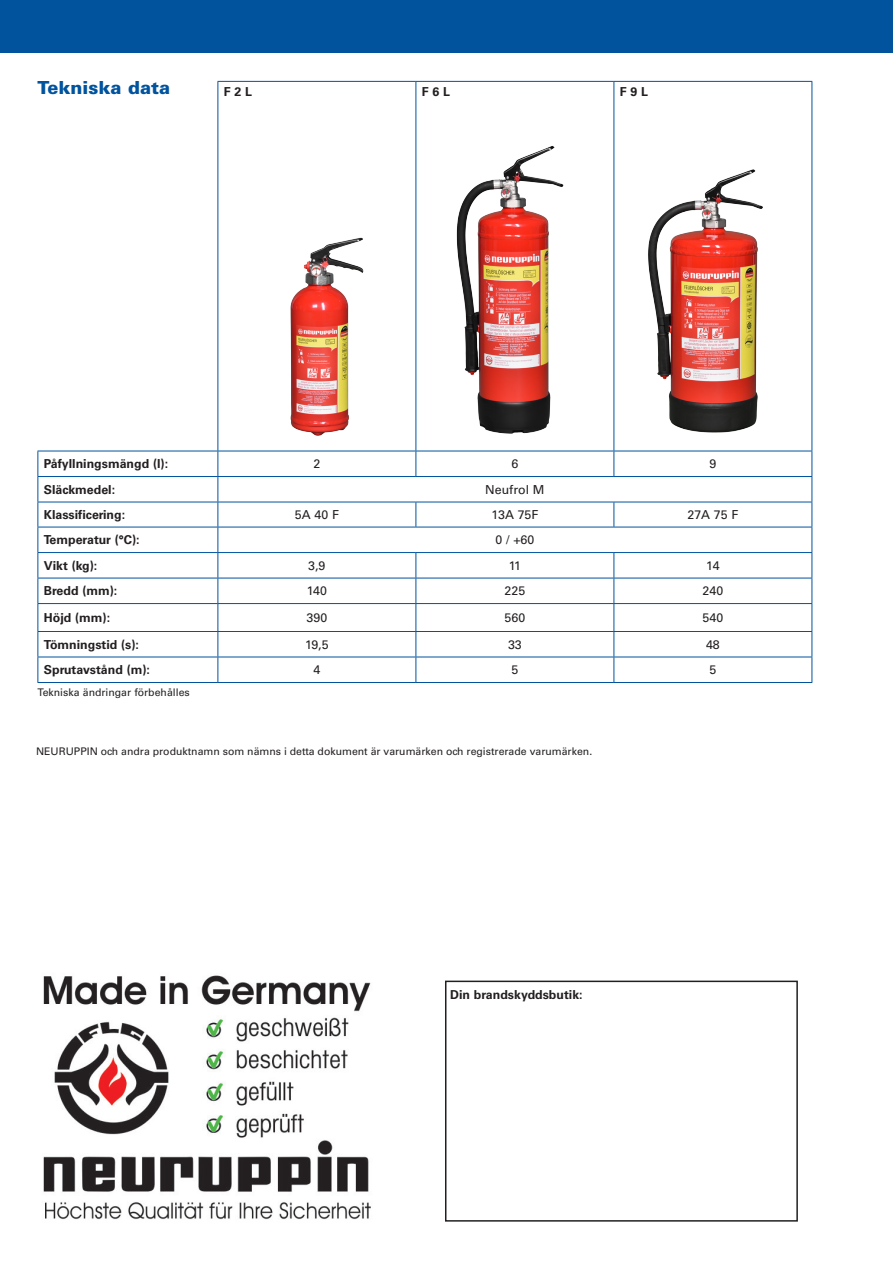
<style>
.page{position:relative;width:893px;height:1263px;background:#fff}
.page>*{position:absolute;margin:0;border:0;box-sizing:border-box;transform-origin:0 0}
._03_12_pt_Blue_Heade{font:900 18px "Univers LT Std";color:#01539e}
._06_Text_8_25{font:700 12.3px "Univers LT Std";color:#231f20}
._06_Text_8_25-2{font:12.3px "Univers LT Std";color:#231f20}
._04_Bold_Subhead{font:700 12.3px "Univers LT Std";color:#231f20}
._16_Note_7_pt__type{font:10.5px "Univers LT Std";color:#231f20}
._04_Bold_Subhead-2{font:10.5px "Univers LT Std";color:#231f20}
</style>
<div class="page">
<div style="left:0;top:0;width:893px;height:52px;background:#01539e"></div>
<div style="left:445px;top:980px;width:353px;height:241px;border:2px solid #231f20"></div>
<img style="left:43px;top:975px;width:328px;height:245px">
<hr style="left:218px;top:82px;width:1px;height:369px;background:#01539e">
<hr style="left:218px;top:81px;width:198px;height:1px;background:#01539e">
<hr style="left:416px;top:81px;width:198px;height:1px;background:#01539e">
<hr style="left:614px;top:81px;width:198px;height:1px;background:#01539e">
<hr style="left:416px;top:82px;width:1px;height:369px;background:#01539e">
<hr style="left:614px;top:82px;width:1px;height:369px;background:#01539e">
<hr style="left:812px;top:82px;width:1px;height:369px;background:#01539e">
<hr style="left:38px;top:451px;width:180px;height:1px;background:#01539e">
<hr style="left:38px;top:476px;width:180px;height:1px;background:#01539e">
<hr style="left:218px;top:451px;width:198px;height:1px;background:#01539e">
<hr style="left:416px;top:451px;width:198px;height:1px;background:#01539e">
<hr style="left:614px;top:451px;width:198px;height:1px;background:#01539e">
<hr style="left:218px;top:476px;width:198px;height:1px;background:#01539e">
<hr style="left:416px;top:476px;width:198px;height:1px;background:#01539e">
<hr style="left:614px;top:476px;width:198px;height:1px;background:#01539e">
<svg style="left:416px;top:451px;width:1px;height:25px"></svg>
<svg style="left:614px;top:451px;width:1px;height:25px"></svg>
<svg style="left:38px;top:451px;width:1px;height:231px"></svg>
<hr style="left:38px;top:502px;width:180px;height:1px;background:#01539e">
<hr style="left:38px;top:527px;width:180px;height:1px;background:#01539e">
<hr style="left:38px;top:552px;width:180px;height:1px;background:#01539e">
<hr style="left:38px;top:578px;width:180px;height:1px;background:#01539e">
<hr style="left:38px;top:603px;width:180px;height:1px;background:#01539e">
<hr style="left:38px;top:631px;width:180px;height:1px;background:#01539e">
<hr style="left:38px;top:657px;width:180px;height:1px;background:#01539e">
<hr style="left:38px;top:682px;width:180px;height:1px;background:#01539e">
<svg style="left:218px;top:451px;width:1px;height:231px"></svg>
<hr style="left:218px;top:502px;width:198px;height:1px;background:#01539e">
<hr style="left:416px;top:502px;width:198px;height:1px;background:#01539e">
<hr style="left:614px;top:502px;width:198px;height:1px;background:#01539e">
<hr style="left:218px;top:527px;width:198px;height:1px;background:#01539e">
<hr style="left:416px;top:527px;width:198px;height:1px;background:#01539e">
<hr style="left:614px;top:527px;width:198px;height:1px;background:#01539e">
<hr style="left:218px;top:552px;width:198px;height:1px;background:#01539e">
<hr style="left:416px;top:552px;width:198px;height:1px;background:#01539e">
<hr style="left:614px;top:552px;width:198px;height:1px;background:#01539e">
<hr style="left:218px;top:578px;width:198px;height:1px;background:#01539e">
<hr style="left:416px;top:578px;width:198px;height:1px;background:#01539e">
<hr style="left:614px;top:578px;width:198px;height:1px;background:#01539e">
<hr style="left:218px;top:603px;width:198px;height:1px;background:#01539e">
<hr style="left:416px;top:603px;width:198px;height:1px;background:#01539e">
<hr style="left:614px;top:603px;width:198px;height:1px;background:#01539e">
<hr style="left:218px;top:631px;width:198px;height:1px;background:#01539e">
<hr style="left:416px;top:631px;width:198px;height:1px;background:#01539e">
<hr style="left:614px;top:631px;width:198px;height:1px;background:#01539e">
<hr style="left:218px;top:657px;width:198px;height:1px;background:#01539e">
<hr style="left:416px;top:657px;width:198px;height:1px;background:#01539e">
<hr style="left:614px;top:657px;width:198px;height:1px;background:#01539e">
<hr style="left:218px;top:682px;width:198px;height:1px;background:#01539e">
<hr style="left:416px;top:682px;width:198px;height:1px;background:#01539e">
<hr style="left:614px;top:682px;width:198px;height:1px;background:#01539e">
<svg style="left:416px;top:502px;width:1px;height:25px"></svg>
<svg style="left:614px;top:502px;width:1px;height:25px"></svg>
<svg style="left:416px;top:553px;width:1px;height:129px"></svg>
<svg style="left:614px;top:553px;width:1px;height:129px"></svg>
<svg style="left:812px;top:451px;width:1px;height:231px"></svg>
<img style="left:290px;top:237px;width:74px;height:199px">
<img style="left:456px;top:146px;width:108px;height:288px">
<img style="left:648px;top:169px;width:115px;height:264px">
<p class="_03_12_pt_Blue_Heade" style="left:38px;top:76px;width:134px">Tekniska data</p>
<p class="_06_Text_8_25" style="left:224px;top:85px;width:30px">F 2 L</p>
<p class="_06_Text_8_25" style="left:422px;top:85px;width:30px">F 6 L</p>
<p class="_06_Text_8_25" style="left:620px;top:85px;width:30px">F 9 L</p>
<p class="_06_Text_8_25" style="left:44px;top:457px;width:126px">Påfyllningsmängd (l):</p>
<p class="_06_Text_8_25-2" style="left:313px;top:457px;width:8px">2</p>
<p class="_06_Text_8_25-2" style="left:511px;top:457px;width:8px">6</p>
<p class="_06_Text_8_25-2" style="left:709px;top:457px;width:8px">9</p>
<p class="_06_Text_8_25" style="left:44px;top:482px;width:73px">Släckmedel:</p>
<p class="_06_Text_8_25-2" style="left:485px;top:482px;width:61px">Neufrol M</p>
<p class="_06_Text_8_25" style="left:44px;top:507px;width:83px">Klassificering:</p>
<p class="_06_Text_8_25-2" style="left:295px;top:507px;width:46px">5A 40 F</p>
<p class="_06_Text_8_25-2" style="left:491px;top:507px;width:48px">13A 75F</p>
<p class="_06_Text_8_25-2" style="left:687px;top:507px;width:52px">27A 75 F</p>
<p class="_06_Text_8_25" style="left:44px;top:533px;width:97px">Temperatur (°C):</p>
<p class="_06_Text_8_25-2" style="left:495px;top:533px;width:40px">0 / +60</p>
<p class="_06_Text_8_25" style="left:44px;top:558px;width:55px">Vikt (kg):</p>
<p class="_06_Text_8_25-2" style="left:308px;top:558px;width:19px">3,9</p>
<p class="_06_Text_8_25-2" style="left:509px;top:558px;width:14px">11</p>
<p class="_06_Text_8_25-2" style="left:706px;top:558px;width:15px">14</p>
<p class="_06_Text_8_25" style="left:44px;top:584px;width:75px">Bredd (mm):</p>
<p class="_06_Text_8_25-2" style="left:307px;top:584px;width:22px">140</p>
<p class="_06_Text_8_25-2" style="left:505px;top:584px;width:22px">225</p>
<p class="_06_Text_8_25-2" style="left:703px;top:584px;width:22px">240</p>
<p class="_06_Text_8_25" style="left:44px;top:610px;width:68px">Höjd (mm):</p>
<p class="_06_Text_8_25-2" style="left:307px;top:610px;width:22px">390</p>
<p class="_06_Text_8_25-2" style="left:505px;top:610px;width:22px">560</p>
<p class="_06_Text_8_25-2" style="left:703px;top:610px;width:22px">540</p>
<p class="_06_Text_8_25" style="left:44px;top:637px;width:97px">Tömningstid (s):</p>
<p class="_06_Text_8_25-2" style="left:305px;top:637px;width:25px">19,5</p>
<p class="_06_Text_8_25-2" style="left:508px;top:637px;width:15px">33</p>
<p class="_06_Text_8_25-2" style="left:706px;top:637px;width:15px">48</p>
<p class="_06_Text_8_25" style="left:44px;top:663px;width:108px">Sprutavstånd (m):</p>
<p class="_06_Text_8_25-2" style="left:313px;top:662px;width:8px">4</p>
<p class="_06_Text_8_25-2" style="left:511px;top:662px;width:8px">5</p>
<p class="_06_Text_8_25-2" style="left:709px;top:662px;width:8px">5</p>
<p class="_04_Bold_Subhead-2" style="left:38px;top:686px;width:154px">Tekniska ändringar förbehålles</p>
<p class="_16_Note_7_pt__type" style="left:36px;top:745px;width:558px">NEURUPPIN och andra produktnamn som nämns i detta dokument är varumärken och registrerade varumärken.</p>
<p class="_04_Bold_Subhead" style="left:450px;top:987px;width:134px">Din brandskyddsbutik:</p>
</div>
